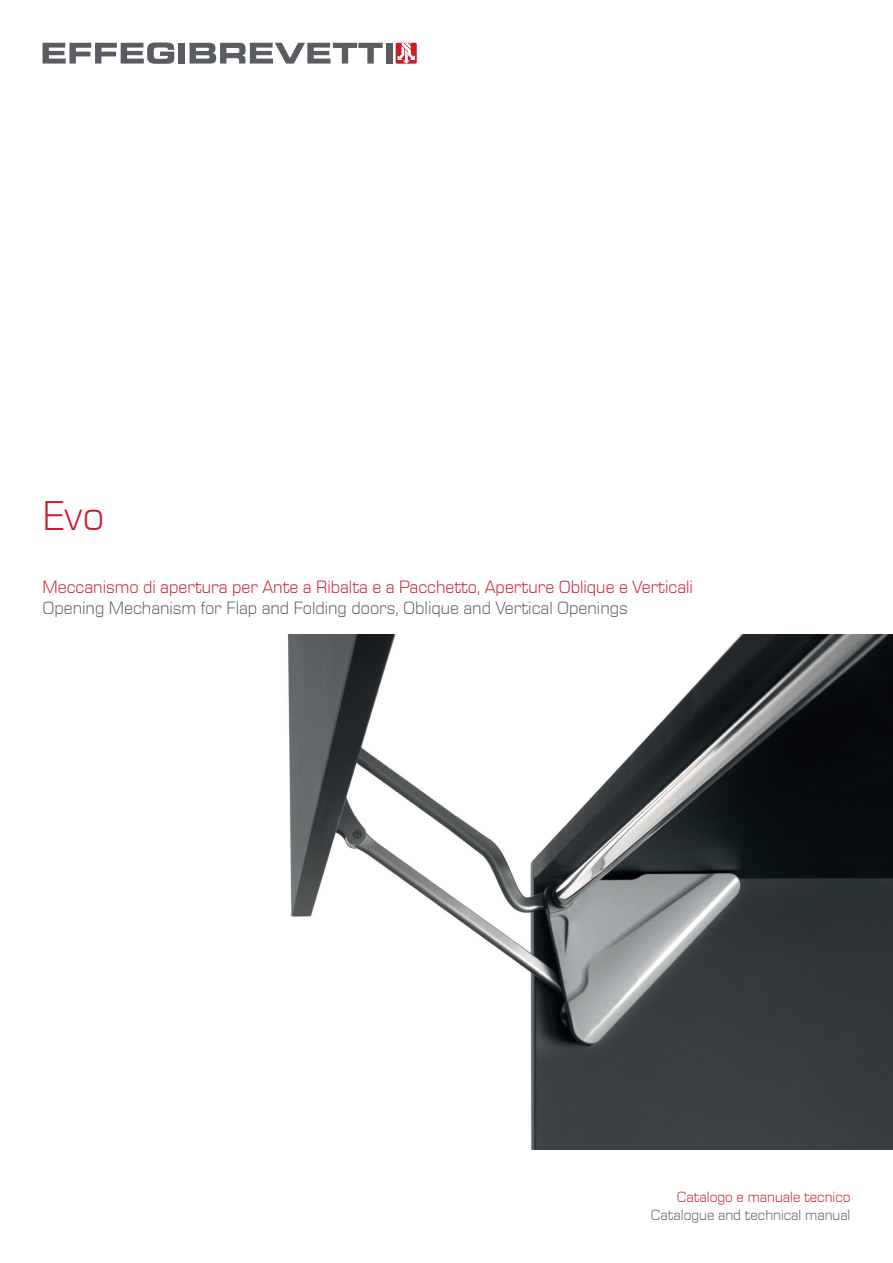
<style>
.page{position:relative;width:893px;height:1263px;background:#fff}
.page>*{position:absolute;margin:0;border:0;box-sizing:border-box;transform-origin:0 0}
.t1{font:300 42px "Eurostile Next LT Pro";color:#cb1a28}
.t2{font:300 18px "Eurostile Next LT Pro";color:#cb1a28}
.t3{font:300 18px "Eurostile Next LT Pro";color:#595c60}
.t4{font:300 15px "Eurostile Next LT Pro";color:#595c60}
.t5{font:300 15px "Eurostile Next LT Pro";color:#cb1a28}
</style>
<div class="page">
<svg style="left:43px;top:43px;width:131px;height:21px"></svg>
<div style="left:178px;top:43px;width:7px;height:21px;background:#595c60"></div>
<svg style="left:190px;top:43px;width:193px;height:21px"></svg>
<div style="left:386px;top:43px;width:6px;height:21px;background:#595c60"></div>
<div style="left:396px;top:43px;width:21px;height:21px;background:#cb1a28;border-radius:2px"></div>
<svg style="left:398px;top:43px;width:17px;height:21px"></svg>
<img style="left:288px;top:635px;width:605px;height:514px">
<h1 class="t1" style="left:43px;top:494px;width:63px">Evo</h1>
<p class="t2" style="left:43px;top:578px;width:652px">Meccanismo di apertura per Ante a Ribalta e a Pacchetto, Aperture Oblique e Verticali</p>
<p class="t3" style="left:43px;top:599px;width:587px">Opening Mechanism for Flap and Folding doors, Oblique and Vertical Openings</p>
<p class="t5" style="left:677px;top:1189px;width:175px">Catalogo e manuale tecnico</p>
<p class="t4" style="left:651px;top:1207px;width:201px">Catalogue and technical manual</p>
</div>
